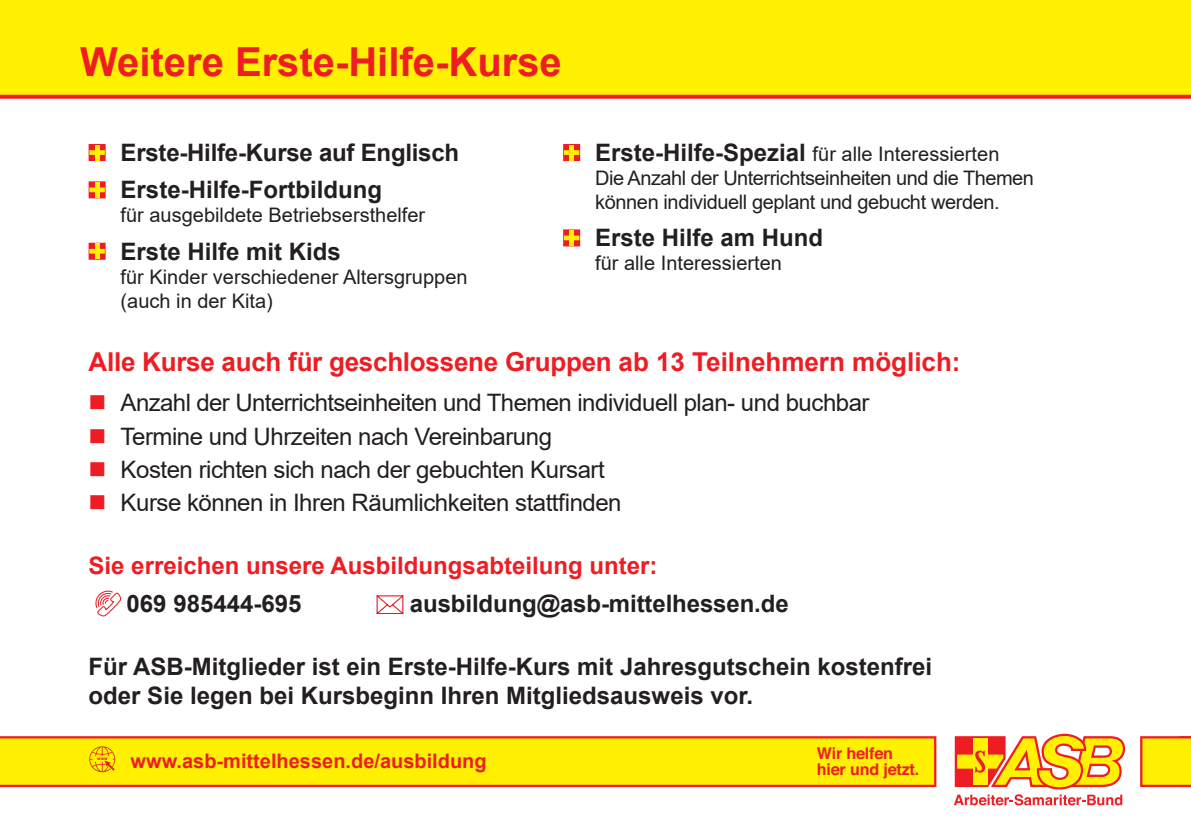
<style>
.page{position:relative;width:1191px;height:840px;background:#fff}
.page>*{position:absolute;margin:0;border:0;box-sizing:border-box;transform-origin:0 0}
.t1{font:700 40px "Arial";color:#ee1d23}
.t2{font:700 26px "Arial";letter-spacing:-.01em;color:#ee1d23}
.t3{font:700 24px/28.8px "Arial";color:#231f20}
.t4{font:24px "Arial";letter-spacing:-.02em;color:#231f20}
.t5{font:700 24px "Arial";color:#ee1d23}
.t6{font:20px/24px "Arial";letter-spacing:-.02em;color:#231f20}
.t7{font:20px/24px "Arial";color:#231f20}
.t8{font:700 20px "Arial";color:#ee1d23}
.t9{font:700 16px/16px "Helvetica";letter-spacing:-.01em;color:#ee1d23}
.t10{font:700 4.4px "Arial";color:#e21e25}
.s1{font-weight:700;font-size:24px}
.s2{color:#ee1d23}
</style>
<div class="page">
<svg style="left:95px;top:590px;width:27px;height:26px"></svg>
<svg style="left:377px;top:595px;width:26px;height:18px"></svg>
<div style="left:0;top:0;width:1191px;height:99px;background:#fff101"></div>
<svg style="left:954px;top:733px;width:171px;height:72px"></svg>
<svg style="left:0;top:736px;width:936px;height:50px;background:#fde104"></svg>
<svg style="left:1140px;top:736px;width:51px;height:50px;background:#fdd906"></svg>
<svg style="left:89px;top:144px;width:17px;height:17px"></svg>
<svg style="left:89px;top:181px;width:17px;height:17px"></svg>
<svg style="left:89px;top:242px;width:17px;height:17px"></svg>
<svg style="left:563px;top:144px;width:17px;height:17px"></svg>
<svg style="left:563px;top:229px;width:17px;height:17px"></svg>
<svg style="left:89px;top:745px;width:26px;height:26px"></svg>
<h1 class="t1" style="left:80px;top:34px;width:483px">Weitere Erste-Hilfe-Kurse</h1>
<p class="t3" style="left:121px;top:134px;width:340px;line-height:37.4px">Erste-Hilfe-Kurse auf Englisch<br>Erste-Hilfe-Fortbildung</p>
<p class="t7" style="left:121px;top:203px;width:306px">für ausgebildete Betriebsersthelfer</p>
<p class="t3" style="left:121px;top:237px;width:222px">Erste Hilfe mit Kids</p>
<p class="t7" style="left:121px;top:264px;width:348px">für Kinder verschiedener Altersgruppen (auch in der Kita)</p>
<p class="t6" style="left:595px;top:142px;width:440px"><span class="s1">Erste-Hilfe-Spezial</span> für alle Interessierten<br>Die Anzahl der Unterrichtseinheiten und die Themen können individuell geplant und gebucht werden.</p>
<p class="t3" style="left:595px;top:224px;width:230px">Erste Hilfe am Hund</p>
<p class="t7" style="left:595px;top:251px;width:188px">für alle Interessierten</p>
<p class="t2" style="left:89px;top:343px;width:873px">Alle Kurse auch für geschlossene Gruppen ab 13 Teilnehmern möglich:</p>
<p class="t4" style="left:89px;top:386px;width:782px"><span class="s2">■</span> Anzahl der Unterrichtseinheiten und Themen individuell plan- und buchbar</p>
<p class="t4" style="left:89px;top:419px;width:465px"><span class="s2">■</span> Termine und Uhrzeiten nach Vereinbarung</p>
<p class="t4" style="left:89px;top:452px;width:517px"><span class="s2">■</span> Kosten richten sich nach der gebuchten Kursart</p>
<p class="t4" style="left:89px;top:486px;width:534px"><span class="s2">■</span> Kurse können in Ihren Räumlichkeiten stattfinden</p>
<p class="t5" style="left:89px;top:548px;width:570px">Sie erreichen unsere Ausbildungsabteilung unter:</p>
<p class="t3" style="left:127px;top:589px;width:176px">069 985444-695</p>
<p class="t3" style="left:410px;top:589px;width:380px">ausbildung@asb-mittelhessen.de</p>
<p class="t3" style="left:89px;top:652px;width:845px">Für ASB-Mitglieder ist ein Erste-Hilfe-Kurs mit Jahresgutschein kostenfrei oder Sie legen bei Kursbeginn Ihren Mitgliedsausweis vor.</p>
<p class="t9" style="left:816px;top:745px;width:104px">Wir helfen hier und jetzt.</p>
<p class="t10" style="left:97px;top:755px;width:12px">www</p>
<p class="t8" style="left:131px;top:746px;width:358px">www.asb-mittelhessen.de/ausbildung</p>
</div>
